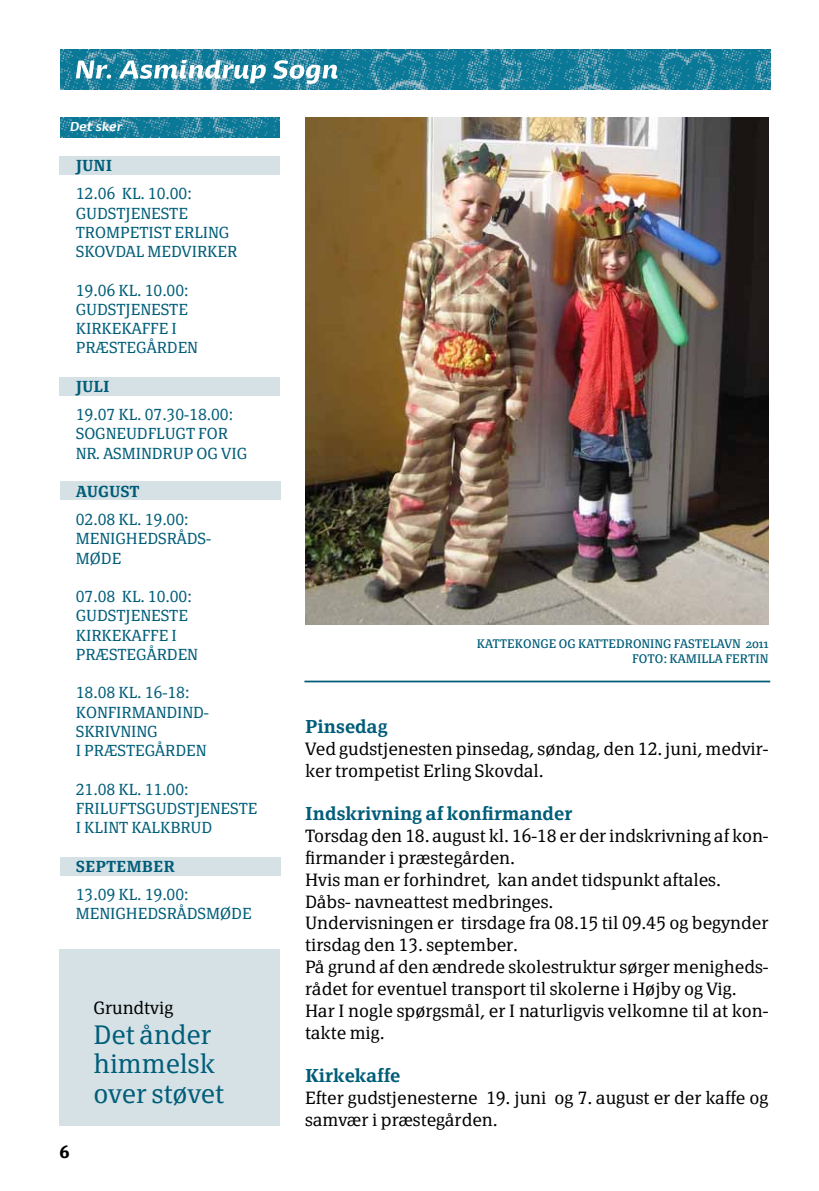
<style>
.page{position:relative;width:819px;height:1191px;background:#fff}
.page>*{position:absolute;margin:0;border:0;box-sizing:border-box;transform-origin:0 0}
.t1{font:300 26.25px/29.8px "Page Serif TF";color:#005d79}
.t2{font:600 18.38px "Page Serif TF";color:#005d79}
.t3{font:300 17.5px/21.9px "Page Serif TF";color:#000}
.t4{font:700 17.5px "Page Serif";color:#000}
.t5{font:300 15.75px/19.2px "Page Serif TF";color:#005d79}
.t6{font:600 15.75px "Page Serif TF";color:#005d79}
.t7{font:12.25px/15.8px "Page Serif";color:#005d79;text-align:right}
.t8{font:italic 700 12.25px "Dancer TF";color:#fff}
</style>
<div class="page">
<div style="left:60px;top:481px;width:220px;height:19px;background:#d5e1e5"></div>
<div style="left:60px;top:857px;width:220px;height:19px;background:#d5e1e5"></div>
<img style="left:60px;top:50px;width:710px;height:39px">
<div style="left:60px;top:377px;width:219px;height:19px;background:#d5e1e5"></div>
<svg style="left:76px;top:60px;width:35px;height:19px"></svg>
<svg style="left:119px;top:60px;width:147px;height:23px"></svg>
<svg style="left:273px;top:60px;width:64px;height:24px"></svg>
<div style="left:60px;top:156px;width:220px;height:18px;background:#d5e1e5"></div>
<div style="left:60px;top:949px;width:219px;height:177px;background:#d5e1e5"></div>
<img style="left:60px;top:117px;width:220px;height:20px">
<img style="left:305px;top:117px;width:463px;height:508px">
<hr style="left:304px;top:680px;width:466px;height:2px;background:#005d79">
<p class="t8" style="left:69px;top:119px;width:54px">Det sker</p>
<p class="t6" style="left:76px;top:156px;width:36px">JUNI</p>
<p class="t5" style="left:76px;top:184px;width:163px">12.06 KL. 10.00:<br>GUDSTJENESTE<br>TROMPETIST ERLING<br>SKOVDAL MEDVIRKER</p>
<p class="t5" style="left:76px;top:280px;width:124px">19.06 KL. 10.00:<br>GUDSTJENESTE<br>KIRKEKAFFE I<br>PRÆSTEGÅRDEN</p>
<p class="t6" style="left:76px;top:377px;width:34px">JULI</p>
<p class="t5" style="left:76px;top:405px;width:173px">19.07 KL. 07.30-18.00:<br>SOGNEUDFLUGT FOR<br>NR. ASMINDRUP OG VIG</p>
<p class="t6" style="left:76px;top:482px;width:23px">AUGUS</p>
<p class="t6" style="left:130px;top:482px;width:12px">T</p>
<p class="t5" style="left:76px;top:510px;width:137px">02.08 KL. 19.00:<br>MENIGHEDSRÅDS-<br>MØDE</p>
<p class="t5" style="left:76px;top:587px;width:124px">07.08 KL. 10.00:<br>GUDSTJENESTE<br>KIRKEKAFFE I<br>PRÆSTEGÅRDEN</p>
<p class="t5" style="left:76px;top:683px;width:135px">18.08 KL. 16-18:<br>KONFIRMANDIND-<br>SKRIVNING<br>I PRÆSTEGÅRDEN</p>
<p class="t5" style="left:76px;top:779px;width:183px">21.08 KL. 11.00:<br>FRILUFTSGUDSTJENESTE<br>I KLINT KALKBRUD</p>
<p class="t6" style="left:76px;top:856px;width:11px">SEP</p>
<p class="t6" style="left:106px;top:856px;width:23px">TEMBER</p>
<p class="t5" style="left:76px;top:884px;width:177px">13.09 KL. 19.00:<br>MENIGHEDSRÅDSMØDE</p>
<p class="t4" style="left:60px;top:1141px;width:12px">6</p>
<p class="t3" style="left:93px;top:996px;width:81px">Grundtvig</p>
<h1 class="t1" style="left:93px;top:1019px;width:132px">Det ånder himmelsk over støvet</h1>
<p class="t7" style="left:477px;top:635px;width:249px">KATTEKONGE OG KATTEDRONING FASTELAVN</p>
<p class="t7" style="left:632px;top:635px;width:138px">2011<br>FOTO: KAMILLA FERTIN</p>
<p class="t2" style="left:305px;top:716px;width:84px">Pinsedag</p>
<p class="t3" style="left:305px;top:738px;width:464px">Ved gudstjenesten pinsedag, søndag, den 12. juni, medvir&shy;ker trompetist Erling Skovdal.</p>
<p class="t2" style="left:305px;top:802px;width:269px">Indskrivning af konfirmander</p>
<p class="t3" style="left:305px;top:824px;width:465px">Torsdag den 18. august kl. 16-18 er der indskrivning af kon&shy;firmander i præstegården.<br>Hvis man er forhindret, kan andet tidspunkt aftales.<br>Dåbs- navneattest medbringes.<br>Undervisningen er tirsdage fra 08.15 til 09.45 og begynder tirsdag den 13. september.<br>På grund af den ændrede skolestruktur sørger menigheds&shy;rådet for eventuel transport til skolerne i Højby og Vig.<br>Har I nogle spørgsmål, er I naturligvis velkomne til at kon&shy;takte mig.</p>
<p class="t2" style="left:305px;top:1064px;width:97px">Kirkekaffe</p>
<p class="t3" style="left:305px;top:1086px;width:464px">Efter gudstjenesterne 19. juni og 7. august er der kaffe og samvær i præstegården.</p>
</div>
